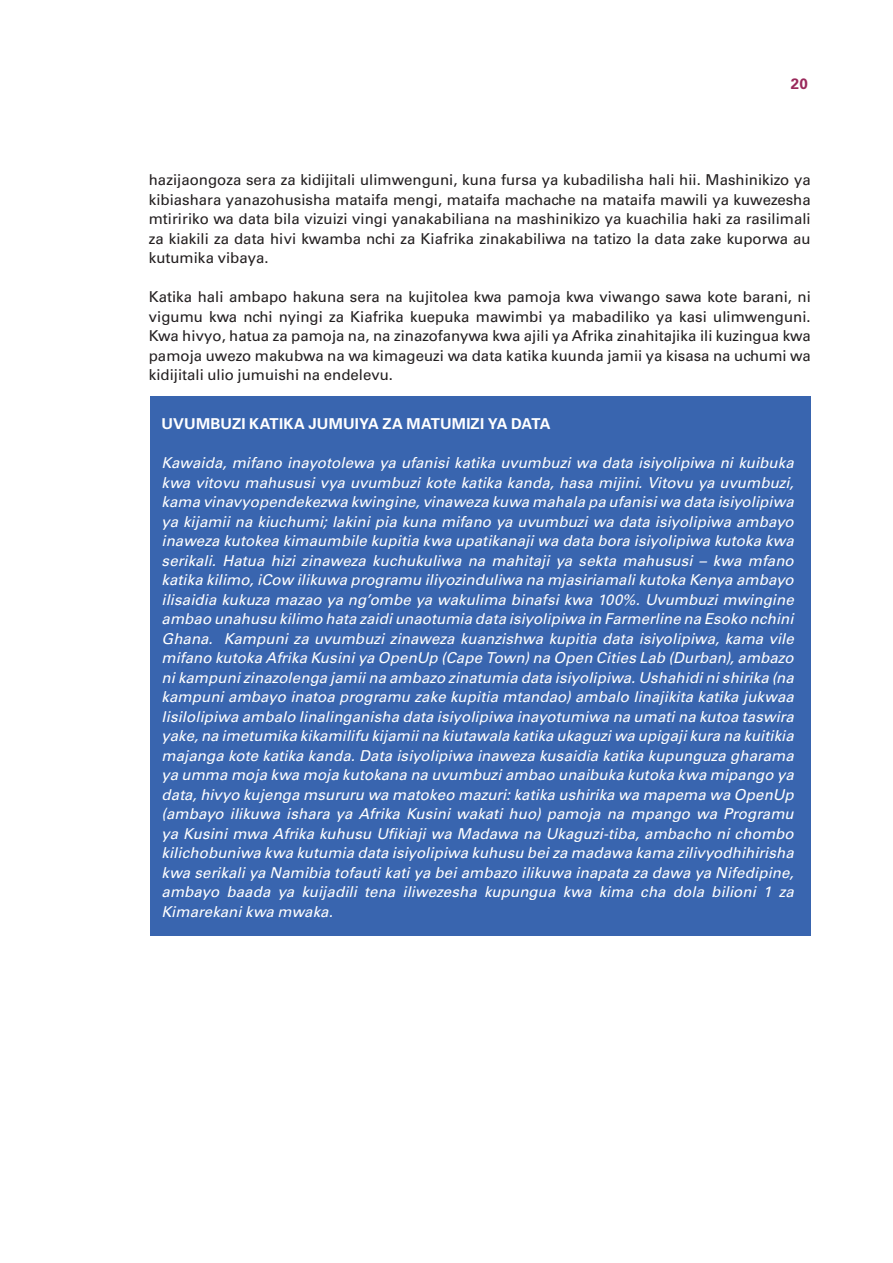
<style>
.page{position:relative;width:893px;height:1263px;background:#fff}
.page>*{position:absolute;margin:0;border:0;box-sizing:border-box;transform-origin:0 0}
.t1{font:italic 15px/19.5px "Univers";letter-spacing:.005em;color:#fff;text-align:justify}
.t2{font:15px/19.5px "Univers";color:#231f20;text-align:justify}
.t3{font:700 15px "Univers";letter-spacing:.01em;color:#fff}
.t4{font:700 15px "Univers";color:#9a295b}
</style>
<div class="page">
<div style="left:150px;top:396px;width:661px;height:539px;background:#3965af"></div>
<p class="t4" style="left:791px;top:74px;width:19px">20</p>
<p class="t2" style="left:149px;top:170px;width:663px">hazijaongoza sera za kidijitali ulimwenguni, kuna fursa ya kubadilisha hali hii. Mashinikizo ya kibiashara yanazohusisha mataifa mengi, mataifa machache na mataifa mawili ya kuwezesha mtiririko wa data bila vizuizi vingi yanakabiliana na mashinikizo ya kuachilia haki za rasilimali za kiakili za data hivi kwamba nchi za Kiafrika zinakabiliwa na tatizo la data zake kuporwa au kutumika vibaya.</p>
<p class="t2" style="left:149px;top:287px;width:663px">Katika hali ambapo hakuna sera na kujitolea kwa pamoja kwa viwango sawa kote barani, ni vigumu kwa nchi nyingi za Kiafrika kuepuka mawimbi ya mabadiliko ya kasi ulimwenguni.<br>Kwa hivyo, hatua za pamoja na, na zinazofanywa kwa ajili ya Afrika zinahitajika ili kuzingua kwa pamoja uwezo makubwa na wa kimageuzi wa data katika kuunda jamii ya kisasa na uchumi wa kidijitali ulio jumuishi na endelevu.</p>
<p class="t3" style="left:162px;top:415px;width:390px">UVUMBUZI KATIKA JUMUIYA ZA MATUMIZI YA DATA</p>
<p class="t1" style="left:162px;top:453px;width:634px">Kawaida, mifano inayotolewa ya ufanisi katika uvumbuzi wa data isiyolipiwa ni kuibuka kwa vitovu mahususi vya uvumbuzi kote katika kanda, hasa mijini. Vitovu ya uvumbuzi, kama vinavyopendekezwa kwingine, vinaweza kuwa mahala pa ufanisi wa data isiyolipiwa ya kijamii na kiuchumi; lakini pia kuna mifano ya uvumbuzi wa data isiyolipiwa ambayo inaweza kutokea kimaumbile kupitia kwa upatikanaji wa data bora isiyolipiwa kutoka kwa serikali. Hatua hizi zinaweza kuchukuliwa na mahitaji ya sekta mahususi – kwa mfano katika kilimo, iCow ilikuwa programu iliyozinduliwa na mjasiriamali kutoka Kenya ambayo ilisaidia kukuza mazao ya ng’ombe ya wakulima binafsi kwa 100%. Uvumbuzi mwingine ambao unahusu kilimo hata zaidi unaotumia data isiyolipiwa in Farmerline na Esoko nchini Ghana. Kampuni za uvumbuzi zinaweza kuanzishwa kupitia data isiyolipiwa, kama vile mifano kutoka Afrika Kusini ya OpenUp (Cape Town) na Open Cities Lab (Durban), ambazo ni kampuni zinazolenga jamii na ambazo zinatumia data isiyolipiwa. Ushahidi ni shirika (na kampuni ambayo inatoa programu zake kupitia mtandao) ambalo linajikita katika jukwaa lisilolipiwa ambalo linalinganisha data isiyolipiwa inayotumiwa na umati na kutoa taswira yake, na imetumika kikamilifu kijamii na kiutawala katika ukaguzi wa upigaji kura na kuitikia majanga kote katika kanda. Data isiyolipiwa inaweza kusaidia katika kupunguza gharama ya umma moja kwa moja kutokana na uvumbuzi ambao unaibuka kutoka kwa mipango ya data, hivyo kujenga msururu wa matokeo mazuri: katika ushirika wa mapema wa OpenUp (ambayo ilikuwa ishara ya Afrika Kusini wakati huo) pamoja na mpango wa Programu ya Kusini mwa Afrika kuhusu Ufikiaji wa Madawa na Ukaguzi-tiba, ambacho ni chombo kilichobuniwa kwa kutumia data isiyolipiwa kuhusu bei za madawa kama zilivyodhihirisha kwa serikali ya Namibia tofauti kati ya bei ambazo ilikuwa inapata za dawa ya Nifedipine, ambayo baada ya kuijadili tena iliwezesha kupungua kwa kima cha dola bilioni 1 za Kimarekani kwa mwaka.</p>
</div>
